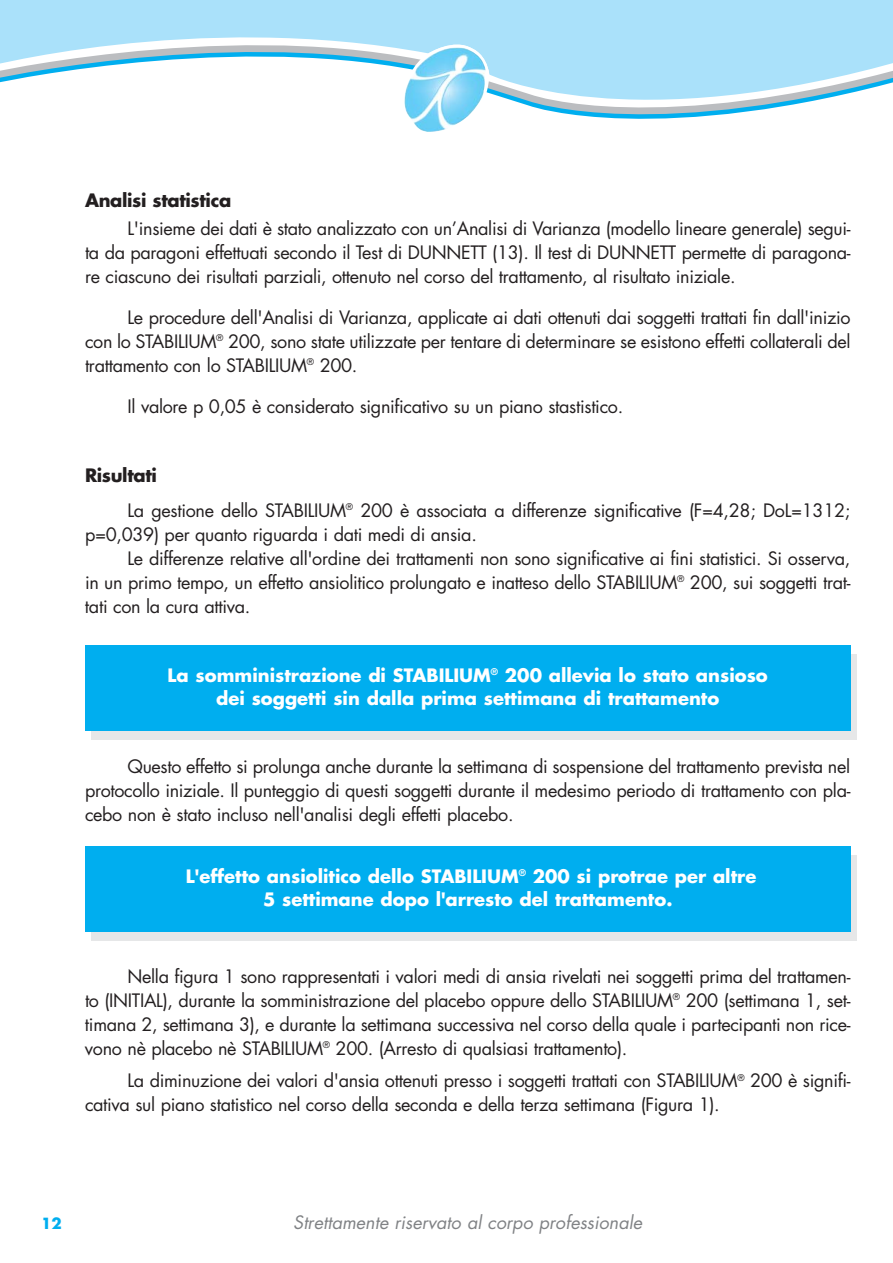
<style>
.page{position:relative;width:893px;height:1263px;background:#fff}
.page>*{position:absolute;margin:0;border:0;box-sizing:border-box;transform-origin:0 0}
.t1{font:18px/24px "Futura";letter-spacing:-.02em;color:#231f20;text-align:justify}
.t2{font:700 18px/23.4px "Futura";color:#fff;text-align:center}
.t3{font:italic 18px "Futura";color:#808285}
.t4{font:700 18px "Futura";letter-spacing:-.02em;color:#231f20}
.t5{font:700 15px "Futura";color:#00aeef}
.s1{font-weight:700}
</style>
<div class="page">
<div style="left:0;top:0;width:893px;height:23px;background:#aae1fa"></div>
<svg style="left:0;top:23px;width:893px;height:96px"></svg>
<svg style="left:403px;top:38px;width:87px;height:79px"></svg>
<img style="left:404px;top:47px;width:82px;height:85px">
<div style="left:91px;top:654px;width:766px;height:85px;background:#e6e7e8"></div>
<div style="left:85px;top:646px;width:765px;height:85px;background:#00aeef"></div>
<div style="left:91px;top:855px;width:766px;height:85px;background:#e6e7e8"></div>
<div style="left:85px;top:847px;width:765px;height:85px;background:#00aeef"></div>
<p class="t4" style="left:85px;top:192px;width:148px">Analisi statistica</p>
<p class="t1" style="left:85px;top:218px;width:767px;text-indent:43px">L'insieme dei dati è stato analizzato con un’Analisi di Varianza (modello lineare generale) segui&shy;ta da paragoni effettuati secondo il Test di DUNNETT (13). Il test di DUNNETT permette di paragona&shy;re ciascuno dei risultati parziali, ottenuto nel corso del trattamento, al risultato iniziale.</p>
<p class="t1" style="left:85px;top:307px;width:767px;text-indent:43px">Le procedure dell'Analisi di Varianza, applicate ai dati ottenuti dai soggetti trattati fin dall'inizio con lo STABILIUM<sup>®</sup> 200, sono state utilizzate per tentare di determinare se esistono effetti collaterali del trattamento con lo STABILIUM<sup>®</sup> 200.</p>
<p class="t1" style="left:128px;top:396px;width:497px">Il valore p 0,05 è considerato significativo su un piano stastistico.</p>
<p class="t1" style="left:128px;top:460px;width:724px;line-height:34.7px;text-indent:-43px"><span class="s1">Risultati<br></span>La gestione dello STABILIUM<sup>®</sup> 200 è associata a differenze significative (F=4,28; DoL=1312;</p>
<p class="t1" style="left:85px;top:524px;width:393px">p=0,039) per quanto riguarda i dati medi di ansia.</p>
<p class="t1" style="left:128px;top:548px;width:724px">Le differenze relative all'ordine dei trattamenti non sono significative ai fini statistici. Si osserva,</p>
<p class="t1" style="left:85px;top:572px;width:767px">in un primo tempo, un effetto ansiolitico prolungato e inatteso dello STABILIUM<sup>®</sup> 200, sui soggetti trat-</p>
<p class="t1" style="left:85px;top:596px;width:167px">tati con la cura attiva.</p>
<p class="t2" style="left:168px;top:665px;width:602px">La somministrazione di STABILIUM<sup>®</sup> 200 allevia lo stato ansioso dei soggetti sin dalla prima settimana di trattamento</p>
<p class="t1" style="left:85px;top:756px;width:767px;text-indent:43px">Questo effetto si prolunga anche durante la settimana di sospensione del trattamento prevista nel protocollo iniziale. Il punteggio di questi soggetti durante il medesimo periodo di trattamento con pla&shy;cebo non è stato incluso nell'analisi degli effetti placebo.</p>
<p class="t2" style="left:186px;top:866px;width:572px">L'effetto ansiolitico dello STABILIUM<sup>®</sup> 200 si protrae per altre<br>5 settimane dopo l'arresto del trattamento.</p>
<p class="t1" style="left:85px;top:966px;width:767px;text-indent:43px">Nella figura 1 sono rappresentati i valori medi di ansia rivelati nei soggetti prima del trattamen&shy;to (INITIAL), durante la somministrazione del placebo oppure dello STABILIUM<sup>®</sup> 200 (settimana 1, set&shy;timana 2, settimana 3), e durante la settimana successiva nel corso della quale i partecipanti non rice&shy;vono nè placebo nè STABILIUM<sup>®</sup> 200. (Arresto di qualsiasi trattamento).</p>
<p class="t1" style="left:85px;top:1070px;width:767px;text-indent:43px">La diminuzione dei valori d'ansia ottenuti presso i soggetti trattati con STABILIUM<sup>®</sup> 200 è signifi&shy;cativa sul piano statistico nel corso della seconda e della terza settimana (Figura 1).</p>
<p class="t5" style="left:41px;top:1216px;width:22px">12</p>
<p class="t3" style="left:293px;top:1214px;width:354px">Strettamente riservato al corpo professionale</p>
</div>
